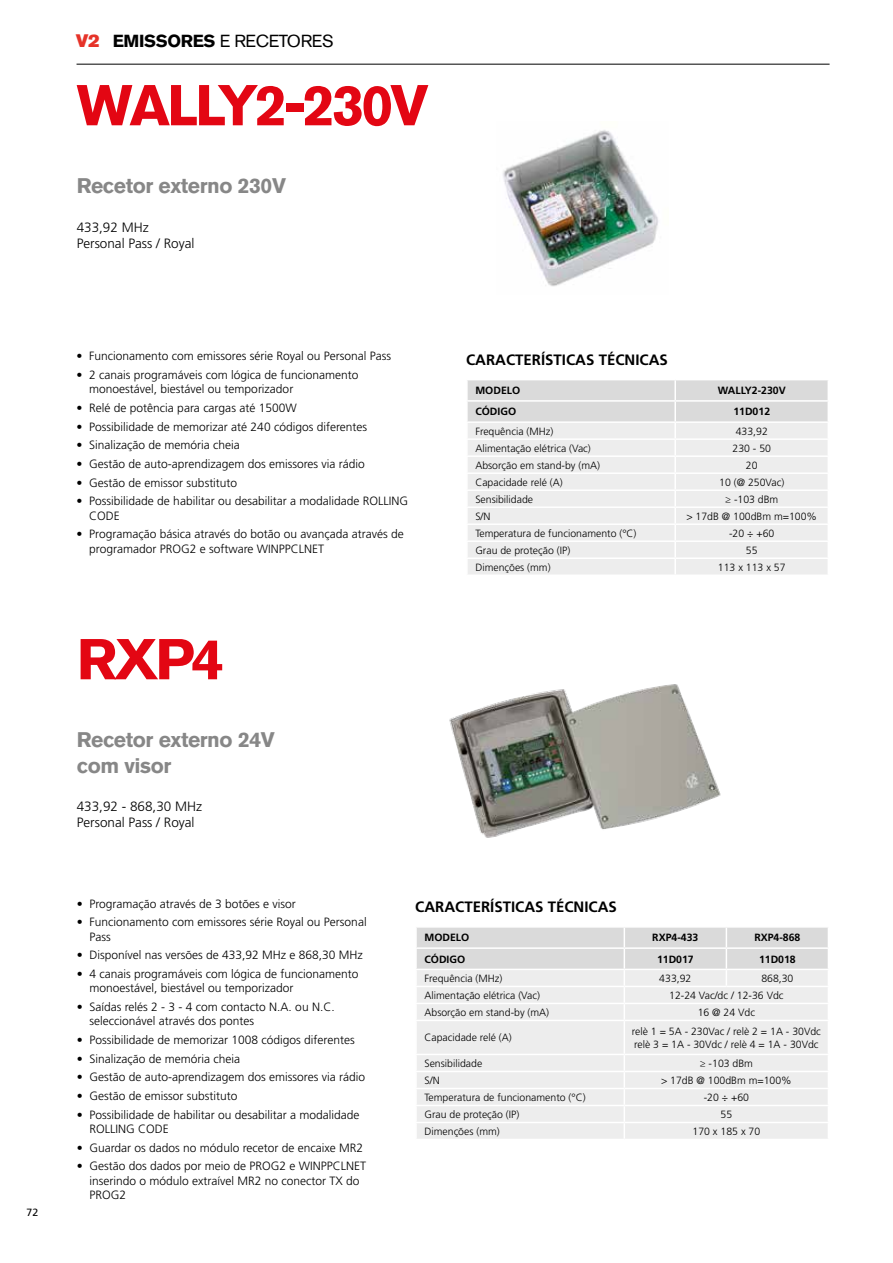
<style>
.page{position:relative;width:893px;height:1263px;background:#fff}
.page>*{position:absolute;margin:0;border:0;box-sizing:border-box;transform-origin:0 0}
.t1{font:700 57px "Akzidenz Grotesk BQ";letter-spacing:-.05em;color:#e30613}
.t2{font:700 21px/25.2px "Akzidenz Grotesk BQ";letter-spacing:-.02em;color:#878787}
.t3{font:18px "Akzidenz Grotesk BQ Super";color:#e63329}
.t4{font:17.4px "Akzidenz Grotesk BQ";letter-spacing:-.02em;color:#000}
.t5{font:700 15px "Frutiger LT Std";color:#000}
.t6{font:300 13.5px/16.5px "Frutiger LT Std";color:#000}
.t7{font:300 12px/14.4px "Frutiger LT Std";color:#000}
.t8{font:300 10.5px/13.5px "Frutiger LT Std";color:#000}
.t9{font:700 10.5px "Frutiger LT Std";color:#000}
.t10{font:10.5px "Frutiger LT Std";color:#000}
.s1{font-weight:700}
</style>
<div class="page">
<img style="left:503px;top:130px;width:156px;height:157px">
<img style="left:449px;top:684px;width:272px;height:154px">
<hr style="left:77px;top:64px;width:753px;height:1px;background:#000">
<svg style="left:467px;top:380px;width:361px;height:194px;background:#eaeaea"></svg>
<div style="left:417px;top:1021px;width:411px;height:118px;background:#ededed"></div>
<svg style="left:416px;top:927px;width:412px;height:93px;background:#e6e6e6"></svg>
<hr style="left:624px;top:1021px;width:1px;height:33px;background:#fff">
<hr style="left:415px;top:1054px;width:209px;height:1px;background:#fff">
<hr style="left:624px;top:1054px;width:102px;height:1px;background:#fff">
<hr style="left:726px;top:1054px;width:103px;height:1px;background:#fff">
<hr style="left:415px;top:1071px;width:209px;height:1px;background:#fff">
<hr style="left:624px;top:1071px;width:102px;height:1px;background:#fff">
<hr style="left:726px;top:1071px;width:103px;height:1px;background:#fff">
<hr style="left:415px;top:1088px;width:209px;height:1px;background:#fff">
<hr style="left:624px;top:1088px;width:102px;height:1px;background:#fff">
<hr style="left:726px;top:1088px;width:103px;height:1px;background:#fff">
<hr style="left:415px;top:1105px;width:209px;height:1px;background:#fff">
<hr style="left:624px;top:1105px;width:102px;height:1px;background:#fff">
<hr style="left:726px;top:1105px;width:103px;height:1px;background:#fff">
<hr style="left:415px;top:1122px;width:209px;height:1px;background:#fff">
<hr style="left:624px;top:1122px;width:102px;height:1px;background:#fff">
<svg style="left:624px;top:1055px;width:1px;height:84px"></svg>
<hr style="left:726px;top:1122px;width:103px;height:1px;background:#fff">
<h3 class="t3" style="left:76px;top:30px;width:26px">V2</h3>
<h1 class="t1" style="left:77px;top:72px;width:353px">WALLY2-230V</h1>
<h3 class="t4" style="left:113px;top:30px;width:222px"><span class="s1">EMISSORES</span> E RECETORES</h3>
<h2 class="t2" style="left:77px;top:174px;width:211px">Recetor externo 230V</h2>
<p class="t6" style="left:77px;top:219px;width:119px">433,92 MHz<br>Personal Pass / Royal</p>
<p class="t10" style="left:27px;top:1206px;width:13px">72</p>
<p class="t7" style="left:77px;top:349px;width:316px">• Funcionamento com emissores série Royal ou Personal Pass</p>
<p class="t7" style="left:89px;top:368px;width:271px;text-indent:-13px">• 2 canais programáveis com lógica de funcionamento monoestável, biestável ou temporizador</p>
<p class="t7" style="left:77px;top:401px;width:222px">• Relé de potência para cargas até 1500W</p>
<p class="t7" style="left:77px;top:419px;width:292px">• Possibilidade de memorizar até 240 códigos diferentes</p>
<p class="t7" style="left:77px;top:438px;width:165px">• Sinalização de memória cheia</p>
<p class="t7" style="left:77px;top:457px;width:290px">• Gestão de auto-aprendizagem dos emissores via rádio</p>
<p class="t7" style="left:77px;top:475px;width:162px">• Gestão de emissor substituto</p>
<p class="t7" style="left:89px;top:494px;width:320px;text-indent:-13px">• Possibilidade de habilitar ou desabilitar a modalidade ROLLING<br>CODE</p>
<p class="t7" style="left:89px;top:527px;width:316px;text-indent:-13px">• Programação básica através do botão ou avançada através de programador PROG2 e software WINPPCLNET</p>
<h1 class="t1" style="left:77px;top:626px;width:149px">RXP4</h1>
<h2 class="t2" style="left:77px;top:727px;width:199px">Recetor externo 24V com visor</h2>
<p class="t6" style="left:77px;top:798px;width:127px">433,92 - 868,30 MHz<br>Personal Pass / Royal</p>
<p class="t5" style="left:466px;top:351px;width:203px">CARACTERÍSTICAS TÉCNICAS</p>
<p class="t9" style="left:475px;top:384px;width:46px">MODELO</p>
<p class="t9" style="left:718px;top:384px;width:69px">WALLY2-230V</p>
<p class="t9" style="left:475px;top:406px;width:42px">CÓDIGO</p>
<p class="t9" style="left:733px;top:406px;width:38px">11D012</p>
<p class="t8" style="left:475px;top:424px;width:79px">Frequência (MHz)</p>
<p class="t8" style="left:736px;top:424px;width:34px">433,92</p>
<p class="t8" style="left:475px;top:441px;width:117px">Alimentação elétrica (Vac)</p>
<p class="t8" style="left:732px;top:441px;width:40px">230 - 50</p>
<p class="t8" style="left:475px;top:458px;width:126px">Absorção em stand-by (mA)</p>
<p class="t8" style="left:746px;top:458px;width:13px">20</p>
<p class="t8" style="left:475px;top:475px;width:89px">Capacidade relé (A)</p>
<p class="t8" style="left:719px;top:475px;width:67px">10 (@ 250Vac)</p>
<p class="t8" style="left:475px;top:492px;width:59px">Sensibilidade</p>
<p class="t8" style="left:725px;top:492px;width:55px">≥ -103 dBm</p>
<p class="t8" style="left:475px;top:509px;width:17px">S/N</p>
<p class="t8" style="left:686px;top:509px;width:132px">&gt; 17dB @ 100dBm m=100%</p>
<p class="t8" style="left:475px;top:526px;width:163px">Temperatura de funcionamento (°C)</p>
<p class="t8" style="left:729px;top:526px;width:47px">-20 ÷ +60</p>
<p class="t8" style="left:475px;top:543px;width:96px">Grau de proteção (IP)</p>
<p class="t8" style="left:746px;top:543px;width:13px">55</p>
<p class="t8" style="left:475px;top:560px;width:77px">Dimenções (mm)</p>
<p class="t8" style="left:718px;top:560px;width:69px">113 x 113 x 57</p>
<p class="t7" style="left:77px;top:896px;width:221px">• Programação através de 3 botões e visor</p>
<p class="t7" style="left:89px;top:915px;width:279px;text-indent:-13px">• Funcionamento com emissores série Royal ou Personal<br>Pass</p>
<p class="t7" style="left:77px;top:948px;width:288px">• Disponível nas versões de 433,92 MHz e 868,30 MHz</p>
<p class="t7" style="left:89px;top:967px;width:271px;text-indent:-13px">• 4 canais programáveis com lógica de funcionamento monoestável, biestável ou temporizador</p>
<p class="t7" style="left:89px;top:1000px;width:247px;text-indent:-13px">• Saídas relés 2 - 3 - 4 com contacto N.A. ou N.C. seleccionável através dos pontes</p>
<p class="t7" style="left:77px;top:1033px;width:279px">• Possibilidade de memorizar 1008 códigos diferentes</p>
<p class="t7" style="left:77px;top:1051px;width:165px">• Sinalização de memória cheia</p>
<p class="t7" style="left:77px;top:1070px;width:290px">• Gestão de auto-aprendizagem dos emissores via rádio</p>
<p class="t7" style="left:77px;top:1089px;width:162px">• Gestão de emissor substituto</p>
<p class="t7" style="left:89px;top:1107px;width:272px;text-indent:-13px">• Possibilidade de habilitar ou desabilitar a modalidade<br>ROLLING CODE</p>
<p class="t7" style="left:77px;top:1140px;width:288px">• Guardar os dados no módulo recetor de encaixe MR2</p>
<p class="t7" style="left:89px;top:1159px;width:278px;text-indent:-13px">• Gestão dos dados por meio de PROG2 e WINPPCLNET inserindo o módulo extraível MR2 no conector TX do<br>PROG2</p>
<p class="t5" style="left:415px;top:898px;width:203px">CARACTERÍSTICAS TÉCNICAS</p>
<p class="t9" style="left:424px;top:932px;width:46px">MODELO</p>
<p class="t9" style="left:652px;top:932px;width:48px">RXP4-433</p>
<p class="t9" style="left:754px;top:932px;width:48px">RXP4-868</p>
<p class="t9" style="left:424px;top:953px;width:42px">CÓDIGO</p>
<p class="t9" style="left:657px;top:953px;width:38px">11D017</p>
<p class="t9" style="left:759px;top:953px;width:38px">11D018</p>
<p class="t8" style="left:424px;top:972px;width:79px">Frequência (MHz)</p>
<p class="t8" style="left:659px;top:972px;width:34px">433,92</p>
<p class="t8" style="left:761px;top:972px;width:34px">868,30</p>
<p class="t8" style="left:424px;top:989px;width:117px">Alimentação elétrica (Vac)</p>
<p class="t8" style="left:669px;top:989px;width:116px">12-24 Vac/dc / 12-36 Vdc</p>
<p class="t8" style="left:424px;top:1006px;width:126px">Absorção em stand-by (mA)</p>
<p class="t8" style="left:698px;top:1006px;width:59px">16 @ 24 Vdc</p>
<p class="t8" style="left:424px;top:1031px;width:89px">Capacidade relé (A)</p>
<p class="t8" style="left:632px;top:1024px;width:191px">relè 1 = 5A - 230Vac / relè 2 = 1A - 30Vdc relè 3 = 1A - 30Vdc / relè 4 = 1A - 30Vdc</p>
<p class="t8" style="left:424px;top:1057px;width:59px">Sensibilidade</p>
<p class="t8" style="left:700px;top:1057px;width:55px">≥ -103 dBm</p>
<p class="t8" style="left:424px;top:1074px;width:17px">S/N</p>
<p class="t8" style="left:661px;top:1074px;width:132px">&gt; 17dB @ 100dBm m=100%</p>
<p class="t8" style="left:424px;top:1091px;width:163px">Temperatura de funcionamento (°C)</p>
<p class="t8" style="left:704px;top:1091px;width:47px">-20 ÷ +60</p>
<p class="t8" style="left:424px;top:1108px;width:96px">Grau de proteção (IP)</p>
<p class="t8" style="left:721px;top:1108px;width:13px">55</p>
<p class="t8" style="left:424px;top:1125px;width:77px">Dimenções (mm)</p>
<p class="t8" style="left:692px;top:1125px;width:69px">170 x 185 x 70</p>
</div>
